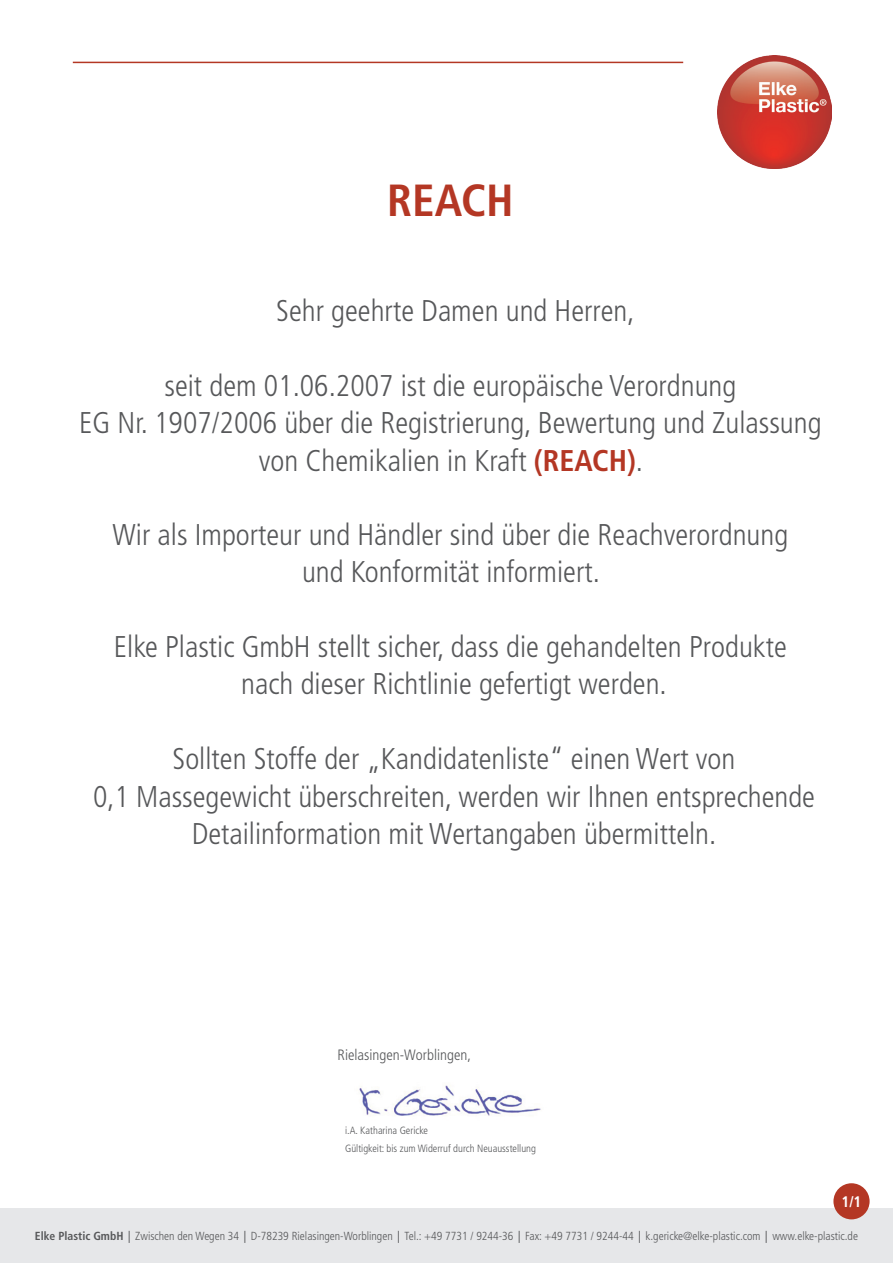
<style>
.page{position:relative;width:893px;height:1263px;background:#fff}
.page>*{position:absolute;margin:0;border:0;box-sizing:border-box;transform-origin:0 0}
.t1{font:700 condensed 45px "Frutiger";color:#b43724}
.t2{font:300 condensed 30px/37.5px "Frutiger";color:#57585a;text-align:center}
.t3{font:700 condensed 15.3px "Frutiger";color:#fff}
.t4{font:300 condensed 15px "Frutiger";color:#57585a}
.t5{font:300 condensed 11.7px "Frutiger";color:#57585a}
.t6{font:300 condensed 10.5px/18px "Frutiger";color:#57585a}
.s1{font-weight:700;color:#b43724}
.s2{font-weight:700}
.s3{font-family:"Helvetica Neue";font-weight:400;font-stretch:normal}
</style>
<div class="page">
<img style="left:359px;top:1085px;width:182px;height:31px">
<div style="left:0;top:1209px;width:893px;height:54px;background:#e6e7e9"></div>
<img style="left:718px;top:55px;width:113px;height:114px">
<hr style="left:73px;top:62px;width:610px;height:1px;background:#b43724">
<div style="left:833px;top:1183px;width:37px;height:36px;background:#b43724;border-radius:50%"></div>
<h1 class="t1" style="left:387px;top:173px;width:128px">REACH</h1>
<p class="t2" style="left:276px;top:292px;width:360px">Sehr geehrte Damen und Herren,</p>
<p class="t2" style="left:79px;top:367px;width:744px">seit dem 01.06.2007 ist die europäische Verordnung<br>EG Nr. 1907/2006 über die Registrierung, Bewertung und Zulassung von Chemikalien in Kraft <span class="s1">(REACH)</span>.</p>
<p class="t2" style="left:113px;top:516px;width:677px">Wir als Importeur und Händler sind über die Reachverordnung und Konformität informiert.</p>
<p class="t2" style="left:114px;top:628px;width:674px">Elke Plastic GmbH stellt sicher, dass die gehandelten Produkte nach dieser Richtlinie gefertigt werden.</p>
<p class="t2" style="left:93px;top:740px;width:724px">Sollten Stoffe der „Kandidatenliste“ einen Wert von<br>0,1 Massegewicht überschreiten, werden wir Ihnen entsprechende<br>Detailinformation mit Wertangaben übermitteln.</p>
<p class="t4" style="left:338px;top:1046px;width:135px">Rielasingen-Worblingen,</p>
<p class="t6" style="left:345px;top:1121px;width:192px">i.A. Katharina Gericke<br>Gültigkeit: bis zum Widerruf durch Neuausstellung</p>
<p class="t3" style="left:841px;top:1193px;width:22px">1/1</p>
<p class="t5" style="left:35px;top:1230px;width:824px"><span class="s2">Elke Plastic GmbH</span><span class="s3">│</span>Zwischen den Wegen 34<span class="s3">│</span>D-78239 Rielasingen-Worblingen<span class="s3">│</span>Tel.: +49 7731 / 9244-36<span class="s3">│</span>Fax: +49 7731 / 9244-44<span class="s3">│</span>k.gericke@elke-plastic.com<span class="s3">│</span>www.elke-plastic.de</p>
</div>
